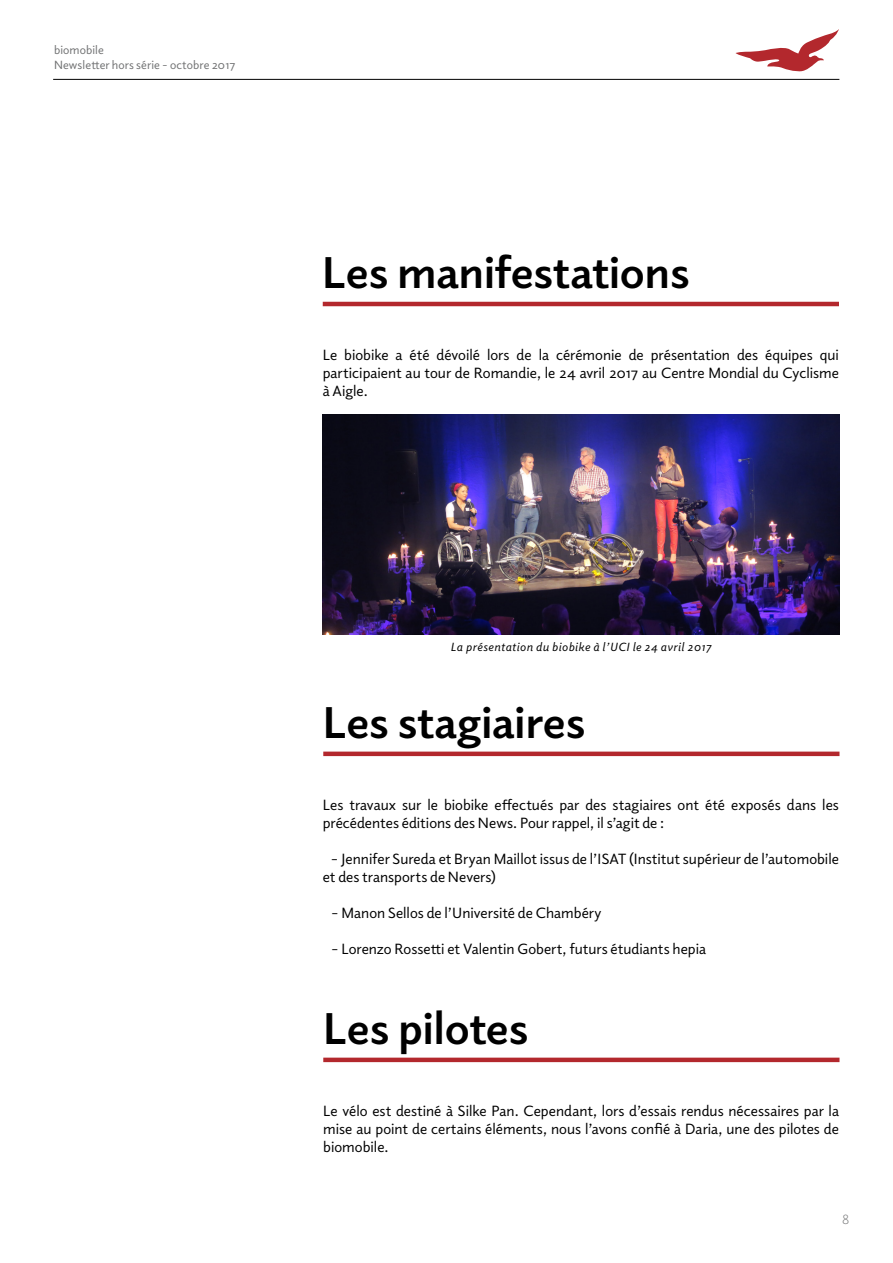
<style>
.page{position:relative;width:893px;height:1263px;background:#fff}
.page>*{position:absolute;margin:0;border:0;box-sizing:border-box;transform-origin:0 0}
.t1{font:700 45px "Elido";letter-spacing:-.01em;color:#000}
.t2{font:15px/18px "Elido";color:#000;text-align:justify}
.t3{font:300 13.5px "Elido";color:#707172}
.t4{font:italic 12px "Elido";letter-spacing:.04em;color:#000}
.t5{font:12px/14.4px "Elido";letter-spacing:.01em;color:#707172}
</style>
<div class="page">
<svg style="left:735px;top:29px;width:104px;height:42px"></svg>
<hr style="left:53px;top:79px;width:786px;height:1px;background:#000">
<hr style="left:323px;top:302px;width:516px;height:4px;background:#b3282d">
<hr style="left:323px;top:752px;width:516px;height:4px;background:#b3282d">
<img style="left:322px;top:414px;width:517px;height:221px">
<hr style="left:323px;top:1058px;width:516px;height:4px;background:#b3282d">
<p class="t5" style="left:54px;top:43px;width:183px">biomobile<br>Newsletter hors série - octobre 2017</p>
<h1 class="t1" style="left:322px;top:242px;width:369px">Les manifestations</h1>
<p class="t2" style="left:323px;top:345px;width:518px">Le biobike a été dévoilé lors de la cérémonie de présentation des équipes qui participaient au tour de Romandie, le 24 avril 2017 au Centre Mondial du Cyclisme à Aigle.</p>
<p class="t4" style="left:451px;top:639px;width:263px">La présentation du biobike à l’UCI le 24 avril 2017</p>
<h1 class="t1" style="left:323px;top:692px;width:264px">Les stagiaires</h1>
<p class="t2" style="left:323px;top:795px;width:518px">Les travaux sur le biobike effectués par des stagiaires ont été exposés dans les précédentes éditions des News. Pour rappel, il s’agit de :</p>
<p class="t2" style="left:323px;top:849px;width:518px;text-indent:8px">– Jennifer Sureda et Bryan Maillot issus de l’ISAT (Institut supérieur de l’automobile et des transports de Nevers)</p>
<p class="t2" style="left:331px;top:903px;width:272px">– Manon Sellos de l’Université de Chambéry</p>
<p class="t2" style="left:331px;top:939px;width:376px">– Lorenzo Rossetti et Valentin Gobert, futurs étudiants hepia</p>
<h1 class="t1" style="left:323px;top:998px;width:207px">Les pilotes</h1>
<p class="t2" style="left:323px;top:1101px;width:517px">Le vélo est destiné à Silke Pan. Cependant, lors d’essais rendus nécessaires par la mise au point de certains éléments, nous l’avons confié à Daria, une des pilotes de biomobile.</p>
<p class="t3" style="left:842px;top:1211px;width:9px">8</p>
</div>
